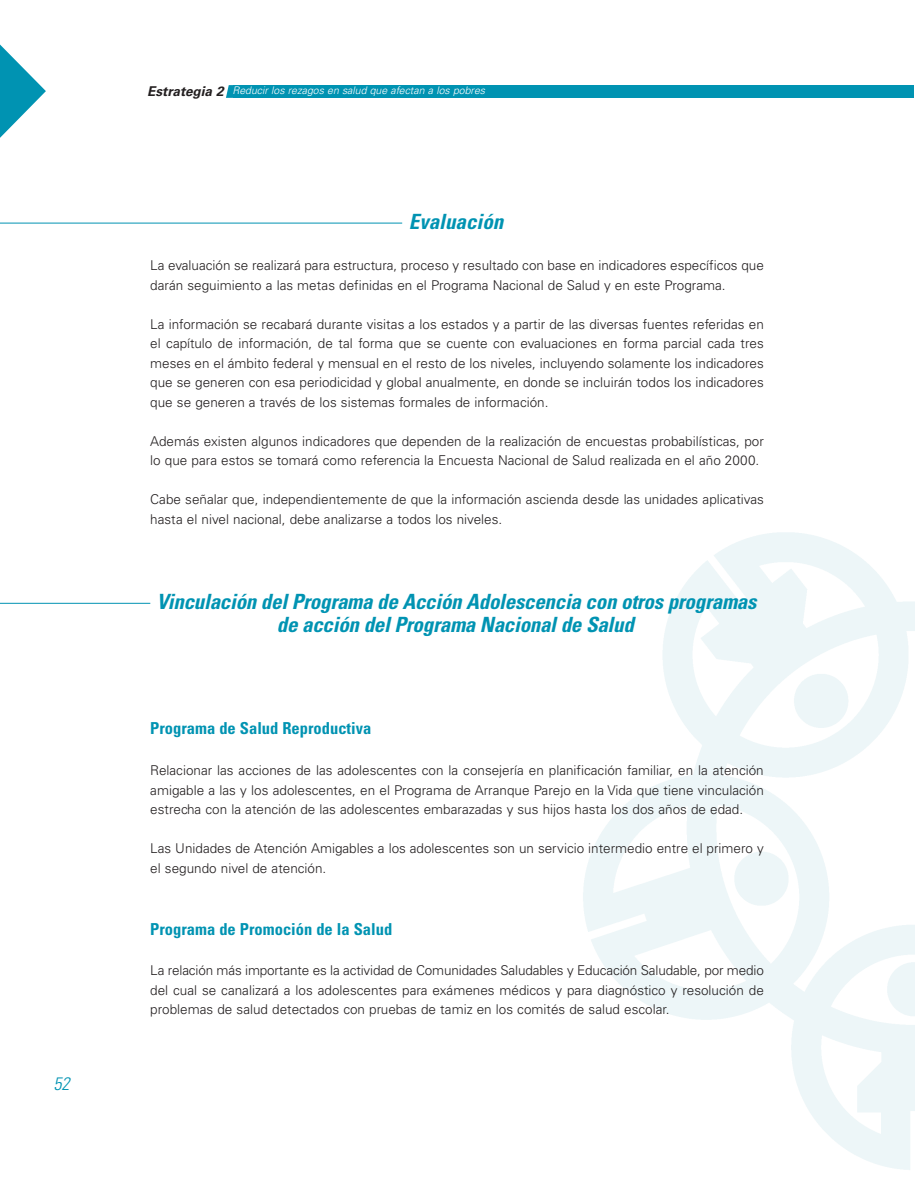
<style>
.page{position:relative;width:918px;height:1188px;background:#fff}
.page>*{position:absolute;margin:0;border:0;box-sizing:border-box;transform-origin:0 0}
.t1{font:italic 700 condensed 21px/22.5px "Univers";letter-spacing:-.015em;color:#0093b2;text-align:center}
.t2{font:italic 300 condensed 18px "Univers";color:#0093b2}
.t3{font:700 condensed 16.5px "Univers";color:#0093b2}
.t4{font:300 13.5px/19.5px "Univers";color:#231f20}
.t5{font:italic 700 13.5px "Univers";color:#231f20}
.t6{font:italic 300 10.5px "Univers";color:#fff}
</style>
<div class="page">
<div style="left:233px;top:85px;width:681px;height:13px;background:#0093b2"></div>
<svg style="left:0;top:44px;width:46px;height:94px"></svg>
<svg style="left:226px;top:85px;width:7px;height:13px"></svg>
<hr style="left:0;top:223px;width:402px;height:1px;background:#0093b2">
<hr style="left:0;top:603px;width:150px;height:1px;background:#0093b2">
<h2 class="t2" style="left:54px;top:1077px;width:17px">52</h2>
<p class="t5" style="left:147px;top:86px;width:78px">Estrategia 2</p>
<p class="t6" style="left:233px;top:87px;width:254px">Reducir los rezagos en salud que afectan a los pobres</p>
<h1 class="t1" style="left:409px;top:213px;width:96px">Evaluación</h1>
<p class="t4" style="left:150px;top:257px;width:615px">La evaluación se realizará para estructura, proceso y resultado con base en indicadores específicos que darán seguimiento a las metas definidas en el Programa Nacional de Salud y en este Programa.</p>
<p class="t4" style="left:150px;top:315px;width:615px;text-align:justify">La información se recabará durante visitas a los estados y a partir de las diversas fuentes referidas en el capítulo de información, de tal forma que se cuente con evaluaciones en forma parcial cada tres meses en el ámbito federal y mensual en el resto de los niveles, incluyendo solamente los indicadores que se generen con esa periodicidad y global anualmente, en donde se incluirán todos los indicadores que se generen a través de los sistemas formales de información.</p>
<p class="t4" style="left:150px;top:432px;width:615px">Además existen algunos indicadores que dependen de la realización de encuestas probabilísticas, por lo que para estos se tomará como referencia la Encuesta Nacional de Salud realizada en el año 2000.</p>
<p class="t4" style="left:150px;top:491px;width:615px">Cabe señalar que, independientemente de que la información ascienda desde las unidades aplicativas hasta el nivel nacional, debe analizarse a todos los niveles.</p>
<h1 class="t1" style="left:157px;top:592px;width:601px">Vinculación del Programa de Acción Adolescencia con otros programas de acción del Programa Nacional de Salud</h1>
<p class="t3" style="left:150px;top:722px;width:223px">Programa de Salud Reproductiva</p>
<p class="t4" style="left:150px;top:762px;width:615px;text-align:justify">Relacionar las acciones de las adolescentes con la consejería en planificación familiar, en la atención amigable a las y los adolescentes, en el Programa de Arranque Parejo en la Vida que tiene vinculación estrecha con la atención de las adolescentes embarazadas y sus hijos hasta los dos años de edad.</p>
<p class="t4" style="left:150px;top:840px;width:615px">Las Unidades de Atención Amigables a los adolescentes son un servicio intermedio entre el primero y el segundo nivel de atención.</p>
<p class="t3" style="left:150px;top:923px;width:243px">Programa de Promoción de la Salud</p>
<p class="t4" style="left:150px;top:962px;width:615px;text-align:justify">La relación más importante es la actividad de Comunidades Saludables y Educación Saludable, por medio del cual se canalizará a los adolescentes para exámenes médicos y para diagnóstico y resolución de problemas de salud detectados con pruebas de tamiz en los comités de salud escolar.</p>
</div>
